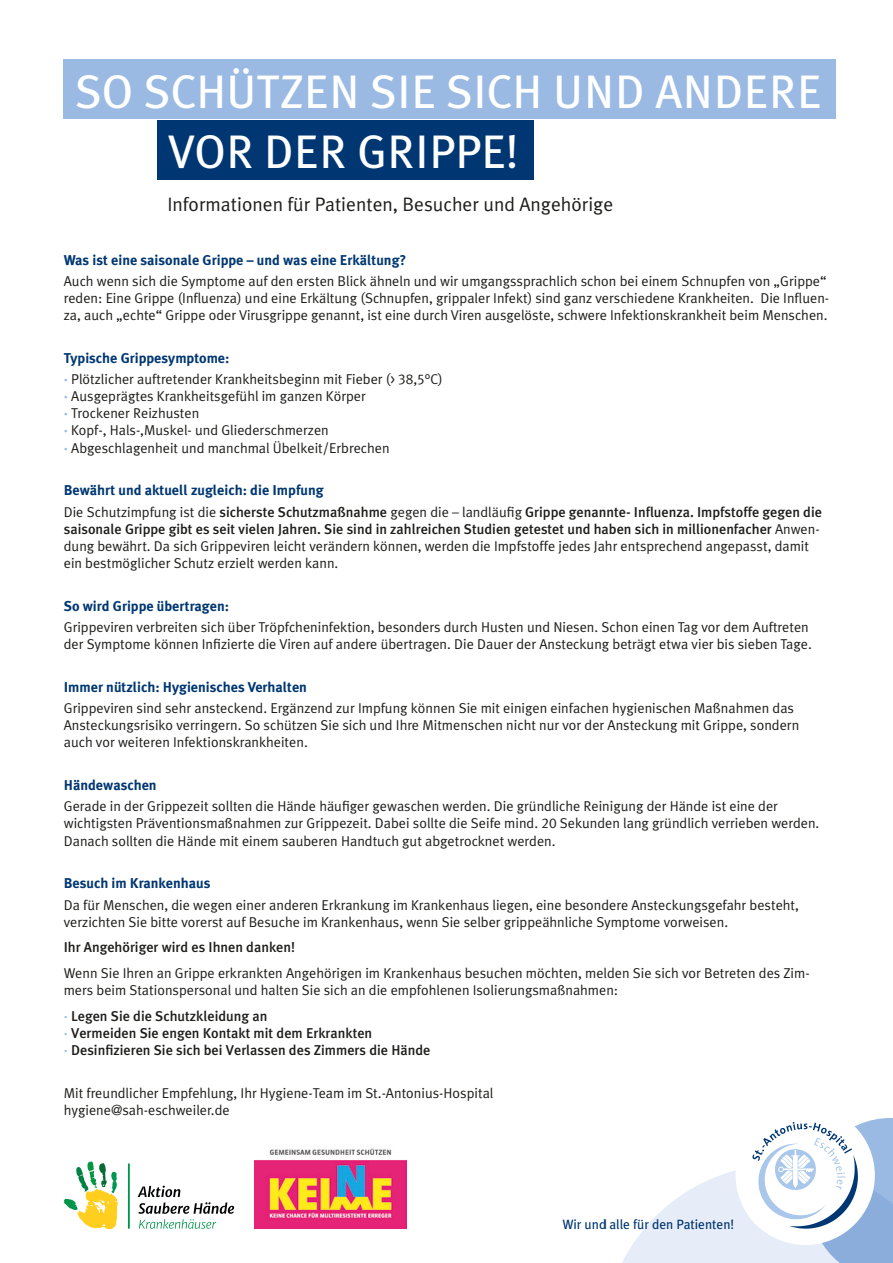
<style>
.page{position:relative;width:893px;height:1263px;background:#fff}
.page>*{position:absolute;margin:0;border:0;box-sizing:border-box;transform-origin:0 0}
.t1{font:47.1px/60.4px "Meta Plus";letter-spacing:.015em;color:#fff}
.t2{font:19.5px "Meta Plus Normal";color:#1d1d1b}
.t3{font:14.25px/17.1px "Meta Plus Normal";color:#1d1d1b}
.t4{font:500 14.25px/17.1px "Meta Plus";color:#1d1d1b}
.t5{font:700 14.25px "Meta Plus";color:#003772}
.t6{font:13.5px "Meta Plus";color:#003772}
.s1{font-family:"Meta Plus";font-weight:700;color:#9abae3}
.s2{font-family:"Meta Plus Normal Caps"}
.s3{font-weight:700;color:#003772}
.s4{font-family:"Meta Plus Normal";font-weight:400}
.s5{color:#9abae3}
</style>
<div class="page">
<svg style="left:622px;top:1118px;width:271px;height:145px"></svg>
<div style="left:64px;top:59px;width:772px;height:60px;background:#9abae3"></div>
<div style="left:157px;top:120px;width:376px;height:60px;background:#003772"></div>
<svg style="left:64px;top:1161px;width:54px;height:68px"></svg>
<svg style="left:128px;top:1163px;width:2px;height:65px"></svg>
<svg style="left:138px;top:1185px;width:96px;height:44px"></svg>
<img style="left:254px;top:1148px;width:152px;height:81px">
<h1 class="t1" style="left:168px;top:61px;width:655px;text-indent:-93px">SO SCHÜTZEN SIE SICH UND ANDERE<br>VOR DER GRIPPE!</h1>
<h2 class="t2" style="left:167px;top:193px;width:447px">Informationen für Patienten, Besucher und Angehörige</h2>
<p class="t5" style="left:64px;top:251px;width:344px">Was ist eine saisonale Grippe – und was eine Erkältung?</p>
<p class="t3" style="left:64px;top:272px;width:767px">Auch wenn sich die Symptome auf den ersten Blick ähneln und wir umgangssprachlich schon bei einem Schnupfen von „Grippe“ reden: Eine Grippe (Influenza) und eine Erkältung (Schnupfen, grippaler Infekt) sind ganz verschiedene Krankheiten. Die Influen&shy;za, auch „echte“ Grippe oder Virusgrippe genannt, ist eine durch Viren ausgelöste, schwere Infektionskrankheit beim Menschen.</p>
<p class="t5" style="left:64px;top:350px;width:167px">Typische Grippesymptome:</p>
<p class="t3" style="left:64px;top:370px;width:381px"><span class="s1">·</span> Plötzlicher auftretender Krankheitsbeginn mit Fieber (<span class="s2">&gt; 38,5</span>°C) <span class="s1">·</span> Ausgeprägtes Krankheitsgefühl im ganzen Körper<br><span class="s1">·</span> Trockener Reizhusten<br><span class="s1">·</span> Kopf-, Hals-,Muskel- und Gliederschmerzen<br><span class="s1">·</span> Abgeschlagenheit und manchmal Übelkeit/Erbrechen</p>
<p class="t4" style="left:64px;top:479px;width:760px;line-height:21.3px"><span class="s3">Bewährt und aktuell zugleich: die Impfung<br></span><span class="s4">Die Schutzimpfung ist die</span> sicherste Schutzmaßnahme <span class="s4">gegen die – landläufig</span> Grippe genannte- Influenza. Impfstoffe gegen die</p>
<p class="t4" style="left:64px;top:520px;width:757px">saisonale Grippe gibt es seit vielen Jahren. Sie sind in zahlreichen Studien getestet und haben sich in millionenfacher <span class="s4">Anwen-</span></p>
<p class="t3" style="left:64px;top:537px;width:747px">dung bewährt. Da sich Grippeviren leicht verändern können, werden die Impfstoffe jedes Jahr entsprechend angepasst, damit ein bestmöglicher Schutz erzielt werden kann.</p>
<p class="t5" style="left:64px;top:597px;width:167px">So wird Grippe übertragen:</p>
<p class="t3" style="left:64px;top:618px;width:750px">Grippeviren verbreiten sich über Tröpfcheninfektion, besonders durch Husten und Niesen. Schon einen Tag vor dem Auftreten der Symptome können Infizierte die Viren auf andere übertragen. Die Dauer der Ansteckung beträgt etwa vier bis sieben Tage.</p>
<p class="t5" style="left:64px;top:679px;width:245px">Immer nützlich: Hygienisches Verhalten</p>
<p class="t3" style="left:64px;top:699px;width:737px">Grippeviren sind sehr ansteckend. Ergänzend zur Impfung können Sie mit einigen einfachen hygienischen Maßnahmen das<br>Ansteckungsrisiko verringern. So schützen Sie sich und Ihre Mitmenschen nicht nur vor der Ansteckung mit Grippe, sondern auch vor weiteren Infektionskrankheiten.</p>
<p class="t5" style="left:64px;top:777px;width:94px">Händewaschen</p>
<p class="t3" style="left:64px;top:798px;width:757px">Gerade in der Grippezeit sollten die Hände häufiger gewaschen werden. Die gründliche Reinigung der Hände ist eine der wichtigsten Präventionsmaßnahmen zur Grippezeit. Dabei sollte die Seife mind. <span class="s2">20</span> Sekunden lang gründlich verrieben werden.<br>Danach sollten die Hände mit einem sauberen Handtuch gut abgetrocknet werden.</p>
<p class="t5" style="left:64px;top:875px;width:148px">Besuch im Krankenhaus</p>
<p class="t3" style="left:64px;top:896px;width:737px">Da für Menschen, die wegen einer anderen Erkrankung im Krankenhaus liegen, eine besondere Ansteckungsgefahr besteht, verzichten Sie bitte vorerst auf Besuche im Krankenhaus, wenn Sie selber grippeähnliche Symptome vorweisen.</p>
<p class="t4" style="left:64px;top:939px;width:233px">Ihr Angehöriger wird es Ihnen danken!</p>
<p class="t3" style="left:64px;top:964px;width:747px">Wenn Sie Ihren an Grippe erkrankten Angehörigen im Krankenhaus besuchen möchten, melden Sie sich vor Betreten des Zim&shy;mers beim Stationspersonal und halten Sie sich an die empfohlenen Isolierungsmaßnahmen:</p>
<p class="t4" style="left:64px;top:1007px;width:368px"><span class="s5">·</span> Legen Sie die Schutzkleidung an<br><span class="s5">·</span> Vermeiden Sie engen Kontakt mit dem Erkrankten<br><span class="s5">·</span> Desinfizieren Sie sich bei Verlassen des Zimmers die Hände</p>
<p class="t3" style="left:64px;top:1084px;width:431px">Mit freundlicher Empfehlung, Ihr Hygiene-Team im St.-Antonius-Hospital hygiene@sah-eschweiler.de</p>
<p class="t6" style="left:562px;top:1217px;width:173px">Wir und alle für den Patienten!</p>
</div>
